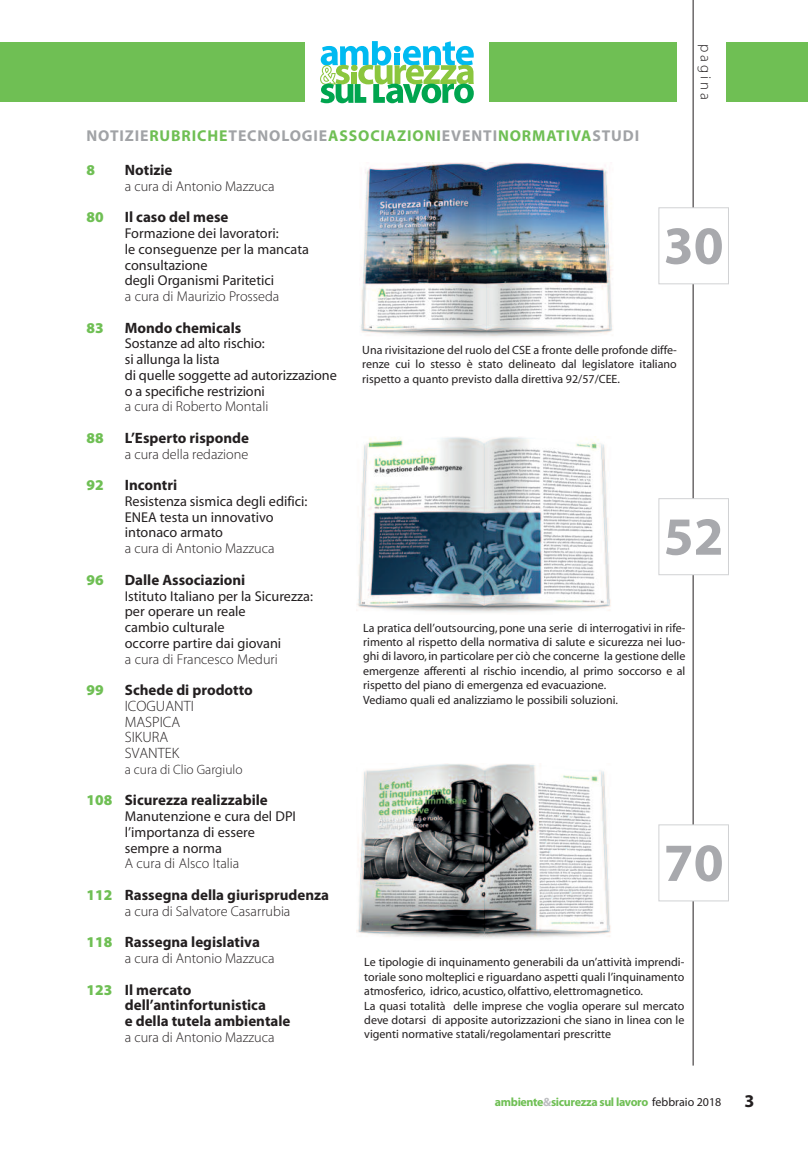
<style>
.page{position:relative;width:808px;height:1149px;background:#fff}
.page>*{position:absolute;margin:0;border:0;box-sizing:border-box;transform-origin:0 0}
.t1{font:700 54px "Myriad Pro";color:#a8a9ad}
.t2{font:700 18px "Myriad Pro";color:#231f20}
.t3{font:700 15.75px "Myriad Pro";letter-spacing:.055em;color:#6fbf54}
.t4{font:700 15px/15.8px "Myriad Pro";color:#231f20}
.t5{font:300 15px/15.8px "Myriad Pro";color:#231f20}
.t6{font:900 15px "Myriad Pro";color:#6fbf54}
.t7{font:14.25px/15.8px "Myriad";color:#231f20}
.t8{font:300 14.25px "Myriad";color:#231f20}
.t9{font:300 13.5px "Myriad";color:#231f20}
.t10{font:12px/14.4px "Myriad";color:#231f20}
.t11{font:700 12px "Myriad Pro";letter-spacing:-.03em;color:#6fbf54}
.s1{color:#a1a3a6}
.s2{font-weight:900;color:#6fbf54}
.s3{color:#bcbdc0}
.s4{font-family:"Myriad";font-weight:400;color:#231f20}
</style>
<div class="page">
<div style="left:489px;top:43px;width:187px;height:59px;background:#6fbf54"></div>
<div style="left:726px;top:43px;width:82px;height:59px;background:#6fbf54"></div>
<hr style="left:693px;top:0;width:1px;height:1065px;background:#231f20">
<svg style="left:320px;top:41px;width:154px;height:62px"></svg>
<img style="left:361px;top:162px;width:252px;height:175px">
<div style="left:659px;top:208px;width:69px;height:75px;background:#fff"></div>
<div style="left:658px;top:207px;width:71px;height:77px;border:1px solid #d1d2d4"></div>
<img style="left:357px;top:436px;width:254px;height:177px">
<div style="left:659px;top:499px;width:69px;height:75px;background:#fff"></div>
<div style="left:658px;top:498px;width:71px;height:77px;border:1px solid #d1d2d4"></div>
<img style="left:356px;top:763px;width:255px;height:176px">
<div style="left:659px;top:825px;width:69px;height:75px;background:#fff"></div>
<div style="left:658px;top:824px;width:71px;height:77px;border:1px solid #d1d2d4"></div>
<div style="left:0;top:43px;width:305px;height:59px;background:#6fbf54"></div>
<h3 class="t3" style="left:87px;top:130px;width:554px"><span class="s1">NOTIZIE</span>RUBRICHE<span class="s1">TECNOLOGIE</span>ASSOCIAZIONI<span class="s1">EVENTI</span>NORMATIVA<span class="s1">STUDI</span></h3>
<p class="t5" style="left:713px;top:44px;width:57px;rotate:90deg">pagina</p>
<p class="t6" style="left:87px;top:164px;width:10px">8</p>
<p class="t4" style="left:125px;top:163px;width:49px">Notizie</p>
<p class="t8" style="left:125px;top:180px;width:151px">a cura di Antonio Mazzuca</p>
<p class="t6" style="left:87px;top:211px;width:19px">80</p>
<p class="t4" style="left:125px;top:210px;width:105px">Il caso del mese</p>
<p class="t7" style="left:125px;top:226px;width:186px">Formazione dei lavoratori:<br>le conseguenze per la mancata consultazione<br>degli Organismi Paritetici</p>
<p class="t8" style="left:125px;top:291px;width:156px">a cura di Maurizio Prosseda</p>
<p class="t6" style="left:87px;top:322px;width:19px">83</p>
<p class="t4" style="left:125px;top:321px;width:118px">Mondo chemicals</p>
<p class="t7" style="left:125px;top:337px;width:214px">Sostanze ad alto rischio:<br>si allunga la lista<br>di quelle soggette ad autorizzazione o a specifiche restrizioni</p>
<p class="t8" style="left:125px;top:401px;width:145px">a cura di Roberto Montali</p>
<p class="t6" style="left:87px;top:432px;width:19px">88</p>
<p class="t4" style="left:125px;top:431px;width:126px">L’Esperto risponde</p>
<p class="t8" style="left:125px;top:448px;width:125px">a cura della redazione</p>
<p class="t6" style="left:87px;top:479px;width:19px">92</p>
<p class="t4" style="left:125px;top:478px;width:54px">Incontri</p>
<p class="t7" style="left:125px;top:494px;width:184px">Resistenza sismica degli edifici:<br>ENEA testa un innovativo intonaco armato</p>
<p class="t8" style="left:125px;top:543px;width:151px">a cura di Antonio Mazzuca</p>
<p class="t6" style="left:87px;top:574px;width:19px">96</p>
<p class="t4" style="left:125px;top:573px;width:122px">Dalle Associazioni</p>
<p class="t7" style="left:125px;top:589px;width:190px">Istituto Italiano per la Sicurezza: per operare un reale<br>cambio culturale<br>occorre partire dai giovani</p>
<p class="t8" style="left:125px;top:653px;width:155px">a cura di Francesco Meduri</p>
<p class="t6" style="left:87px;top:684px;width:19px">99</p>
<p class="t4" style="left:125px;top:683px;width:130px">Schede di prodotto</p>
<p class="t5" style="left:125px;top:699px;width:71px">ICOGUANTI<br>MASPICA<br>SIKURA<br>SVANTEK</p>
<p class="t9" style="left:125px;top:764px;width:119px">a cura di Clio Gargiulo</p>
<p class="t4" style="left:87px;top:793px;width:183px"><span class="s2">108</span> Sicurezza realizzabile</p>
<p class="t7" style="left:125px;top:809px;width:173px">Manutenzione e cura del DPI l’importanza di essere sempre a norma</p>
<p class="t8" style="left:125px;top:858px;width:116px">A cura di Alsco Italia</p>
<p class="t4" style="left:87px;top:887px;width:244px"><span class="s2">112</span> Rassegna della giurisprudenza</p>
<p class="t8" style="left:125px;top:905px;width:167px">a cura di Salvatore Casarrubia</p>
<p class="t4" style="left:87px;top:935px;width:175px"><span class="s2">118</span> Rassegna legislativa</p>
<p class="t8" style="left:125px;top:952px;width:151px">a cura di Antonio Mazzuca</p>
<p class="t4" style="left:125px;top:982px;width:167px;text-indent:-38px"><span class="s2">123</span> Il mercato dell’antinfortunistica<br>e della tutela ambientale</p>
<p class="t8" style="left:125px;top:1031px;width:151px">a cura di Antonio Mazzuca</p>
<h1 class="t1" style="left:664px;top:225px;width:61px">30</h1>
<p class="t10" style="left:362px;top:343px;width:316px;text-align:justify">Una rivisitazione del ruolo del CSE a fronte delle profonde diffe&shy;renze cui lo stesso è stato delineato dal legislatore italiano rispetto a quanto previsto dalla direttiva 92/57/CEE.</p>
<h1 class="t1" style="left:664px;top:516px;width:61px">52</h1>
<p class="t10" style="left:363px;top:621px;width:324px">La pratica dell’outsourcing,pone una serie di interrogativi in rife&shy;rimento al rispetto della normativa di salute e sicurezza nei luo&shy;ghi di lavoro, in particolare per ciò che concerne la gestione delle emergenze afferenti al rischio incendio, al primo soccorso e al rispetto del piano di emergenza ed evacuazione.<br>Vediamo quali ed analizziamo le possibili soluzioni.</p>
<h1 class="t1" style="left:664px;top:842px;width:61px">70</h1>
<p class="t10" style="left:364px;top:955px;width:322px">Le tipologie di inquinamento generabili da un’attività imprendi&shy;toriale sono molteplici e riguardano aspetti quali l’inquinamento atmosferico, idrico, acustico, olfattivo, elettromagnetico.<br>La quasi totalità delle imprese che voglia operare sul mercato deve dotarsi di apposite autorizzazioni che siano in linea con le vigenti normative statali/regolamentari prescritte</p>
<p class="t11" style="left:495px;top:1097px;width:228px">ambiente<span class="s3">&amp;</span>sicurezza sul lavoro <span class="s4">febbraio 2018</span></p>
<h2 class="t2" style="left:744px;top:1093px;width:11px">3</h2>
</div>
